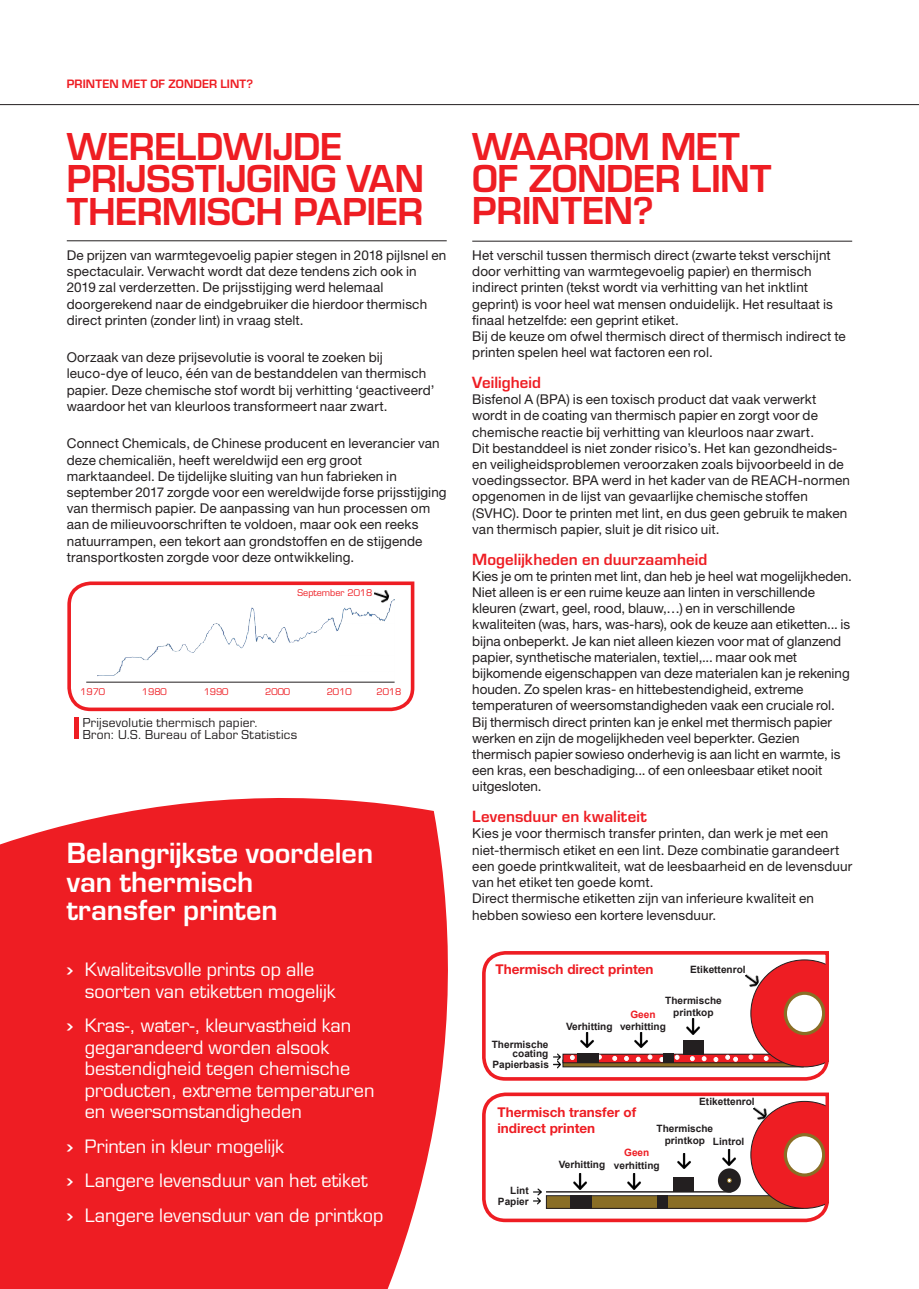
<style>
.page{position:relative;width:919px;height:1289px;background:#fff}
.page>*{position:absolute;margin:0;border:0;box-sizing:border-box;transform-origin:0 0}
.Section_title_gradie{font:600 36px/32.4px "Eurostile LT Std";letter-spacing:-.015em;color:#ee1d23}
.Highlight_bullets{font:600 27px/28.5px "Eurostile LT Std";color:#fff}
.Highlight_bullets-2{font:18px/21.6px "Eurostile LT Std";color:#fff}
.Main_text_BLACK{font:600 15px "Eurostile LT Std";letter-spacing:.005em;color:#ee1d23}
.Main_text_BLACK-2{font:13.5px/16.2px "Helvetica Neue LT Std";letter-spacing:.01em;color:#231f20}
.t1{font:700 13.5px/16.2px "Helvetica Neue LT Std";color:#ee1d23}
.Main_text_BLACK-3{font:12px "Eurostile LT Std";letter-spacing:.02em;color:#231f20}
.t2{font:600 11.25px "Eurostile LT Std";letter-spacing:.015em;color:#ee1d23}
.t3{font:700 10.05px/9px "Arial";color:#231f20;text-align:right}
.t4{font:700 10.05px "Arial";color:#ee1d23}
.t5{font:9px "Eurostile LT Std";color:#ee1d23}
.s1{font-family:"Chevron"}
</style>
<div class="page">
<div style="left:0;top:798px;width:448px;height:490px;background:#ee1d23"></div>
<hr style="left:0;top:104px;width:918px;height:1px;background:#231f20">
<svg style="left:482px;top:951px;width:347px;height:130px"></svg>
<div style="left:682px;top:1040px;width:21px;height:14px;background:#231f20"></div>
<svg style="left:482px;top:1092px;width:347px;height:131px"></svg>
<div style="left:673px;top:1177px;width:20px;height:14px;background:#231f20"></div>
<svg style="left:67px;top:581px;width:348px;height:131px"></svg>
<img style="left:372px;top:584px;width:19px;height:16px">
<img style="left:97px;top:600px;width:297px;height:82px">
<hr style="left:86px;top:682px;width:308px;height:1px;background:#231f20">
<div style="left:74px;top:717px;width:5px;height:22px;background:#ee1d23"></div>
<hr style="left:67px;top:240px;width:379px;height:1px;background:#231f20">
<hr style="left:472px;top:241px;width:380px;height:1px;background:#231f20">
<p class="t2" style="left:67px;top:77px;width:188px">PRINTEN MET OF ZONDER LINT?</p>
<p class="Section_title_gradie" style="left:67px;top:130px;width:359px">WERELDWIJDE<br>PRIJSSTIJGING VAN<br>THERMISCH PAPIER</p>
<p class="Main_text_BLACK-2" style="left:67px;top:247px;width:381px">De prijzen van warmtegevoelig papier stegen in 2018 pijlsnel en spectaculair. Verwacht wordt dat deze tendens zich ook in 2019 zal verderzetten. De prijsstijging werd helemaal doorgerekend naar de eindgebruiker die hierdoor thermisch direct printen (zonder lint) in vraag stelt.</p>
<p class="Main_text_BLACK-2" style="left:67px;top:349px;width:369px">Oorzaak van deze prijsevolutie is vooral te zoeken bij leuco-dye of leuco, één van de bestanddelen van thermisch papier. Deze chemische stof wordt bij verhitting ‘geactiveerd’ waardoor het van kleurloos transformeert naar zwart.</p>
<p class="Main_text_BLACK-2" style="left:67px;top:435px;width:381px">Connect Chemicals, de Chinese producent en leverancier van deze chemicaliën, heeft wereldwijd een erg groot marktaandeel. De tijdelijke sluiting van hun fabrieken in september 2017 zorgde voor een wereldwijde forse prijsstijging van thermisch papier. De aanpassing van hun processen om aan de milieuvoorschriften te voldoen, maar ook een reeks natuurrampen, een tekort aan grondstoffen en de stijgende transportkosten zorgde voor deze ontwikkeling.</p>
<p class="t5" style="left:297px;top:587px;width:76px">September 2018</p>
<p class="t5" style="left:80px;top:686px;width:26px">1970</p>
<p class="t5" style="left:142px;top:686px;width:26px">1980</p>
<p class="t5" style="left:204px;top:686px;width:26px">1990</p>
<p class="t5" style="left:265px;top:686px;width:26px">2000</p>
<p class="t5" style="left:327px;top:686px;width:26px">2010</p>
<p class="Main_text_BLACK-3" style="left:83px;top:715px;width:177px">Prijsevolutie thermisch papier.</p>
<p class="Main_text_BLACK-3" style="left:83px;top:727px;width:216px">Bron: U.S. Bureau of Labor Statistics</p>
<p class="t5" style="left:376px;top:686px;width:26px">2018</p>
<p class="Highlight_bullets" style="left:67px;top:839px;width:308px">Belangrijkste voordelen van thermisch<br>transfer printen</p>
<p class="Highlight_bullets-2" style="left:85px;top:958px;width:252px;text-indent:-18px"><span class="s1">•</span> Kwaliteitsvolle prints op alle soorten van etiketten mogelijk</p>
<p class="Highlight_bullets-2" style="left:85px;top:1014px;width:291px;text-indent:-18px"><span class="s1">•</span> Kras-, water-, kleurvastheid kan gegarandeerd worden alsook bestendigheid tegen chemische producten, extreme temperaturen en weersomstandigheden</p>
<p class="Highlight_bullets-2" style="left:67px;top:1135px;width:219px"><span class="s1">•</span> Printen in kleur mogelijk</p>
<p class="Highlight_bullets-2" style="left:67px;top:1169px;width:302px"><span class="s1">•</span> Langere levensduur van het etiket</p>
<p class="Highlight_bullets-2" style="left:67px;top:1204px;width:318px"><span class="s1">•</span> Langere levensduur van de printkop</p>
<p class="Section_title_gradie" style="left:472px;top:130px;width:300px">WAAROM MET<br>OF ZONDER LINT<br>PRINTEN?</p>
<p class="Main_text_BLACK-2" style="left:472px;top:247px;width:362px">Het verschil tussen thermisch direct (zwarte tekst verschijnt door verhitting van warmtegevoelig papier) en thermisch indirect printen (tekst wordt via verhitting van het inktlint geprint) is voor heel wat mensen onduidelijk. Het resultaat is finaal hetzelfde: een geprint etiket.</p>
<p class="Main_text_BLACK-2" style="left:472px;top:328px;width:375px">Bij de keuze om ofwel thermisch direct of thermisch indirect te printen spelen heel wat factoren een rol.</p>
<p class="Main_text_BLACK" style="left:472px;top:373px;width:70px">Veiligheid</p>
<p class="Main_text_BLACK-2" style="left:472px;top:391px;width:347px;text-align:justify">Bisfenol A (BPA) is een toxisch product dat vaak verwerkt wordt in de coating van thermisch papier en zorgt voor de chemische reactie bij verhitting van kleurloos naar zwart.</p>
<p class="Main_text_BLACK-2" style="left:472px;top:439px;width:379px">Dit bestanddeel is niet zonder risico’s. Het kan gezondheids&shy;en veiligheidsproblemen veroorzaken zoals bijvoorbeeld in de voedingssector. BPA werd in het kader van de REACH-normen opgenomen in de lijst van gevaarlijke chemische stoffen (SVHC). Door te printen met lint, en dus geen gebruik te maken van thermisch papier, sluit je dit risico uit.</p>
<p class="Main_text_BLACK" style="left:472px;top:549px;width:237px">Mogelijkheden en duurzaamheid</p>
<p class="Main_text_BLACK-2" style="left:472px;top:567px;width:381px">Kies je om te printen met lint, dan heb je heel wat mogelijkheden.<br>Niet alleen is er een ruime keuze aan linten in verschillende kleuren (zwart, geel, rood, blauw,…) en in verschillende kwaliteiten (was, hars, was-hars), ook de keuze aan etiketten... is bijna onbeperkt. Je kan niet alleen kiezen voor mat of glanzend papier, synthetische materialen, textiel,... maar ook met bijkomende eigenschappen van deze materialen kan je rekening houden. Zo spelen kras- en hittebestendigheid, extreme temperaturen of weersomstandigheden vaak een cruciale rol.</p>
<p class="Main_text_BLACK-2" style="left:472px;top:713px;width:370px">Bij thermisch direct printen kan je enkel met thermisch papier werken en zijn de mogelijkheden veel beperkter. Gezien thermisch papier sowieso onderhevig is aan licht en warmte, is een kras, een beschadiging... of een onleesbaar etiket nooit uitgesloten.</p>
<p class="Main_text_BLACK" style="left:472px;top:807px;width:176px">Levensduur en kwaliteit</p>
<p class="Main_text_BLACK-2" style="left:472px;top:825px;width:381px">Kies je voor thermisch transfer printen, dan werk je met een niet-thermisch etiket en een lint. Deze combinatie garandeert een goede printkwaliteit, wat de leesbaarheid en de levensduur van het etiket ten goede komt.</p>
<p class="Main_text_BLACK-2" style="left:472px;top:890px;width:343px">Direct thermische etiketten zijn van inferieure kwaliteit en hebben sowieso een kortere levensduur.</p>
<p class="t1" style="left:495px;top:961px;width:159px">Thermisch direct printen</p>
<p class="t3" style="left:690px;top:965px;width:57px">Etikettenrol</p>
<p class="t3" style="left:492px;top:1040px;width:58px">Thermische coating</p>
<p class="t3" style="left:492px;top:1060px;width:58px">Papierbasis</p>
<p class="t3" style="left:566px;top:1021px;width:48px">Verhitting</p>
<p class="t3" style="left:665px;top:995px;width:58px">Thermische</p>
<p class="t3" style="left:673px;top:1008px;width:42px">printkop</p>
<p class="t4" style="left:630px;top:1007px;width:27px">Geen</p>
<p class="t3" style="left:620px;top:1022px;width:47px">verhitting</p>
<p class="t1" style="left:497px;top:1103px;width:140px">Thermisch transfer of indirect printen</p>
<p class="t4" style="left:624px;top:1145px;width:27px">Geen</p>
<p class="t3" style="left:699px;top:1097px;width:57px">Etikettenrol</p>
<p class="t3" style="left:656px;top:1124px;width:58px">Thermische</p>
<p class="t3" style="left:664px;top:1136px;width:42px">printkop</p>
<p class="t3" style="left:712px;top:1136px;width:33px">Lintrol</p>
<p class="t3" style="left:510px;top:1185px;width:20px">Lint</p>
<p class="t3" style="left:498px;top:1196px;width:32px">Papier</p>
<p class="t3" style="left:558px;top:1160px;width:48px">Verhitting</p>
<p class="t3" style="left:613px;top:1160px;width:47px">verhitting</p>
</div>
